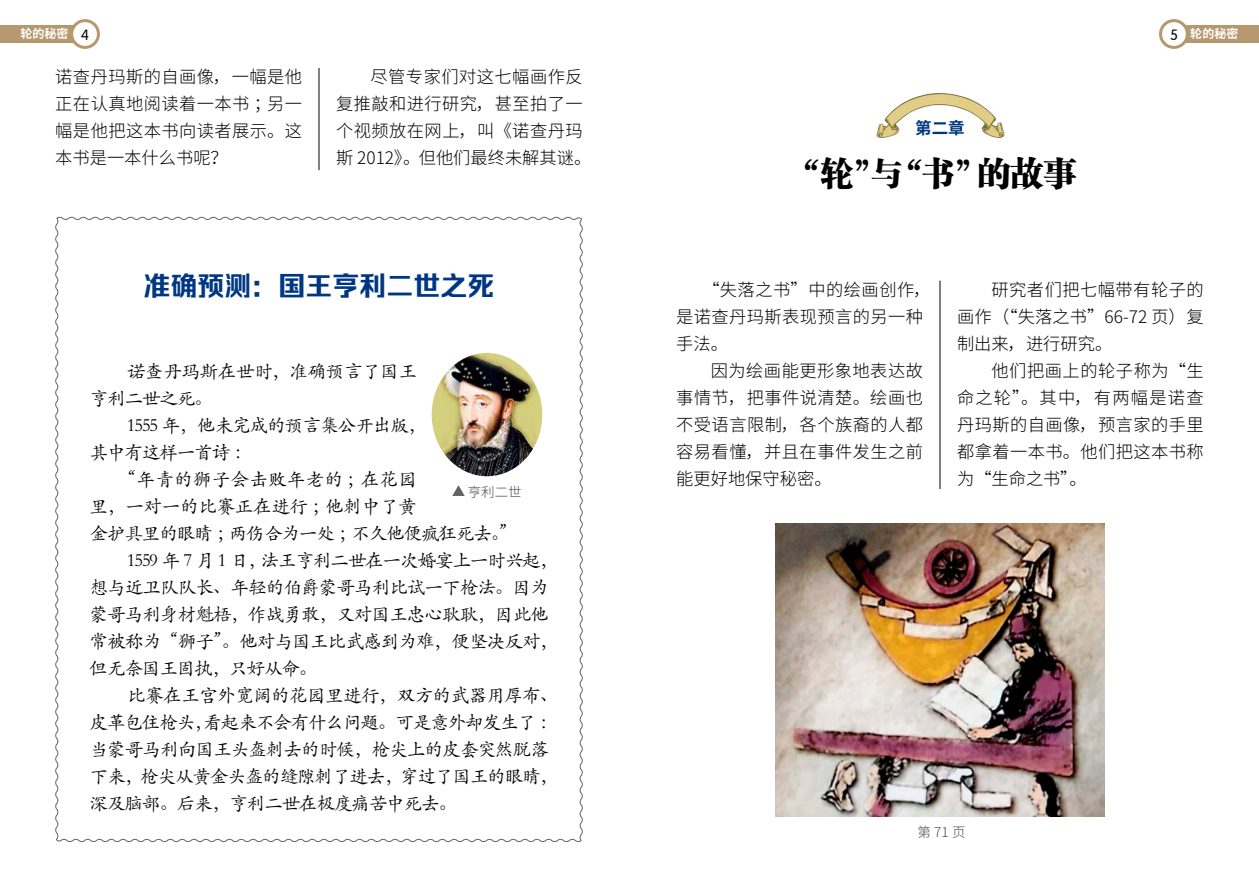
<style>
.page{position:relative;width:1259px;height:893px;background:#fff}
.page>*{position:absolute;margin:0;border:0;box-sizing:border-box;transform-origin:0 0}
.t1{font:33px "FZCSK GBK1 0";color:#000}
.t2{font:27px "FZRUIZH CUJW GB1 0";color:#003782}
.t3{font:18.75px/27px "ST Kaiti";letter-spacing:-.06em;color:#000}
.t4{font:18.75px "ST Kaiti";letter-spacing:-.04em;color:#000}
.t5{font:18.75px/27px "ST Kaiti";letter-spacing:-.035em;color:#000}
.t6{font:18.75px "ST Kaiti";letter-spacing:-.025em;color:#000}
.t7{font:18.75px "ST Kaiti";color:#000}
.t8{font:300 17.25px/27px "Source Han Sans CN";letter-spacing:.025em;color:#000;text-align:justify}
.t9{font:700 16.5px "Source Han Sans CN";color:#003782}
.t10{font:300 13.5px "Source Han Sans CN";color:#4b4b4d}
.t11{font:700 12px "Source Han Sans CN";color:#fff}
.s1{font-family:"FZY3 JW GB1 0";font-weight:400;font-size:14.7px;color:#000}
</style>
<div class="page">
<div style="left:1174px;top:26px;width:85px;height:17px;background:#b5986d"></div>
<div style="left:1160px;top:21px;width:27px;height:26px;background:#fff;border-radius:50%"></div>
<div style="left:1159px;top:19px;width:29px;height:30px;border:3px solid #b5986d;border-radius:50%"></div>
<div style="left:0;top:26px;width:85px;height:17px;background:#b5986d"></div>
<div style="left:72px;top:21px;width:26px;height:26px;background:#fff;border-radius:50%"></div>
<div style="left:70px;top:19px;width:30px;height:30px;border:3px solid #b5986d;border-radius:50%"></div>
<svg style="left:55px;top:216px;width:528px;height:626px"></svg>
<img style="left:776px;top:523px;width:328px;height:293px">
<hr style="left:939px;top:281px;width:1px;height:208px;background:#000">
<hr style="left:319px;top:68px;width:1px;height:102px;background:#000">
<img style="left:432px;top:353px;width:110px;height:123px">
<img style="left:876px;top:92px;width:129px;height:45px">
<svg style="left:452px;top:485px;width:13px;height:11px"></svg>
<p class="t11" style="left:21px;top:27px;width:70px">轮的秘密 <span class="s1">4</span></p>
<p class="t11" style="left:1170px;top:27px;width:70px"><span class="s1">5</span> 轮的秘密</p>
<p class="t8" style="left:55px;top:64px;width:248px">诺查丹玛斯的自画像，一幅是他正在认真地阅读着一本书；另一幅是他把这本书向读者展示。这本书是一本什么书呢？</p>
<p class="t8" style="left:336px;top:64px;width:257px;text-align:left;text-indent:34px">尽管专家们对这七幅画作反复推敲和进行研究，甚至拍了一个视频放在网上，叫《诺查丹玛斯 2012》。但他们最终未解其谜。</p>
<h2 class="t2" style="left:143px;top:272px;width:352px">准确预测：国王亨利二世之死</h2>
<p class="t5" style="left:89px;top:357px;width:329px;text-indent:38px">诺查丹玛斯在世时，准确预言了国王亨利二世之死。</p>
<p class="t3" style="left:89px;top:411px;width:338px;text-indent:38px">1555 年，他未完成的预言集公开出版，其中有这样一首诗：</p>
<p class="t7" style="left:117px;top:467px;width:301px">“年青的狮子会击败年老的；在花园</p>
<p class="t6" style="left:89px;top:494px;width:329px">里，一对一的比赛正在进行；他刺中了黄</p>
<p class="t3" style="left:89px;top:519px;width:429px">金护具里的眼睛；两伤合为一处；不久他便疯狂死去。”</p>
<p class="t3" style="left:127px;top:546px;width:433px">1559 年 7 月 1 日，法王亨利二世在一次婚宴上一时兴起，</p>
<p class="t3" style="left:89px;top:573px;width:461px">想与近卫队队长、年轻的伯爵蒙哥马利比试一下枪法。因为</p>
<p class="t3" style="left:89px;top:600px;width:461px">蒙哥马利身材魁梧，作战勇敢，又对国王忠心耿耿，因此他</p>
<p class="t3" style="left:89px;top:627px;width:470px">常被称为“狮子”。他对与国王比武感到为难，便坚决反对，</p>
<p class="t3" style="left:89px;top:654px;width:230px">但无奈国王固执，只好从命。</p>
<p class="t4" style="left:127px;top:683px;width:433px">比赛在王宫外宽阔的花园里进行，双方的武器用厚布、</p>
<p class="t3" style="left:89px;top:708px;width:470px">皮革包住枪头，看起来不会有什么问题。可是意外却发生了：</p>
<p class="t3" style="left:89px;top:735px;width:461px">当蒙哥马利向国王头盔刺去的时候，枪尖上的皮套突然脱落</p>
<p class="t3" style="left:89px;top:762px;width:470px">下来，枪尖从黄金头盔的缝隙刺了进去，穿过了国王的眼睛，</p>
<p class="t3" style="left:89px;top:789px;width:369px">深及脑部。后来，亨利二世在极度痛苦中死去。</p>
<p class="t10" style="left:468px;top:484px;width:56px">亨利二世</p>
<p class="t9" style="left:915px;top:118px;width:51px">第二章</p>
<h1 class="t1" style="left:787px;top:155px;width:291px">“轮”与“书”的故事</h1>
<p class="t8" style="left:676px;top:276px;width:256px;text-align:left;text-indent:26px">“失落之书”中的绘画创作，是诺查丹玛斯表现预言的另一种手法。</p>
<p class="t8" style="left:676px;top:357px;width:248px;text-indent:34px">因为绘画能更形象地表达故事情节，把事件说清楚。绘画也不受语言限制，各个族裔的人都容易看懂，并且在事件发生之前能更好地保守秘密。</p>
<p class="t8" style="left:957px;top:276px;width:248px;text-indent:34px">研究者们把七幅带有轮子的画作（“失落之书”66-72 页）复制出来，进行研究。</p>
<p class="t8" style="left:957px;top:357px;width:248px;text-indent:34px">他们把画上的轮子称为“生命之轮”。其中，有两幅是诺查丹玛斯的自画像，预言家的手里都拿着一本书。他们把这本书称为“生命之书”。</p>
<p class="t10" style="left:917px;top:824px;width:50px">第71页</p>
</div>
